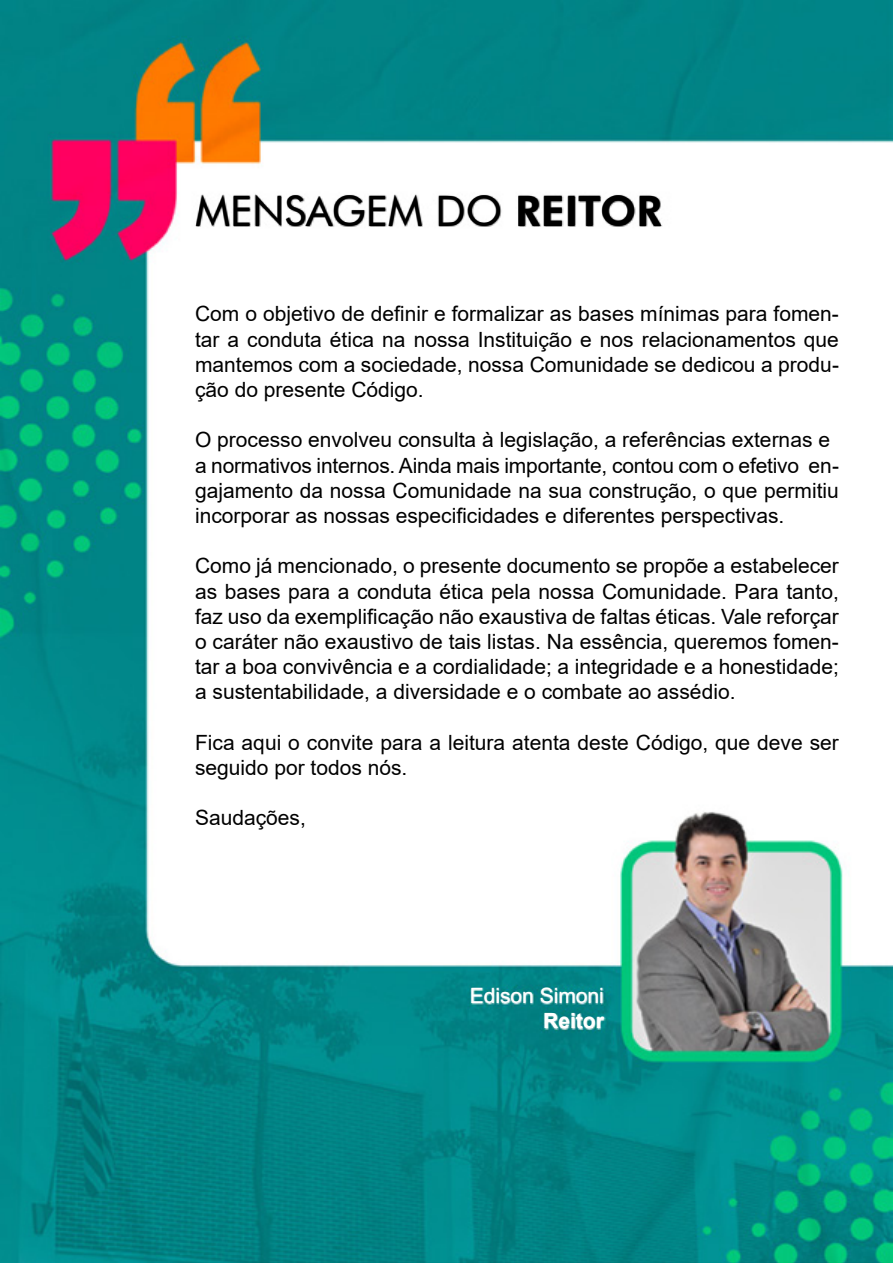
<style>
.page{position:relative;width:893px;height:1263px;background:#fff}
.page>*{position:absolute;margin:0;border:0;box-sizing:border-box;transform-origin:0 0}
.t1{font:42px "Futura BT";color:#000}
.t2{font:21px/25.2px "Arial";color:#000;text-align:justify}
.t3{font:21px "Arial";color:#fff}
.t4{font:700 21px "Arial";color:#fff}
.s1{font-weight:800}
</style>
<div class="page">
<img style="left:0;top:0;width:893px;height:1263px">
<h1 class="t1" style="left:195px;top:185px;width:468px">MENSAGEM DO <span class="s1">REITOR</span></h1>
<p class="t2" style="left:195px;top:301px;width:645px">Com o objetivo de definir e formalizar as bases mínimas para fomen&shy;tar a conduta ética na nossa Instituição e nos relacionamentos que mantemos com a sociedade, nossa Comunidade se dedicou a produ&shy;ção do presente Código.</p>
<p class="t2" style="left:195px;top:427px;width:645px;text-align:left">O processo envolveu consulta à legislação, a referências externas e a normativos internos. Ainda mais importante, contou com o efetivo en&shy;gajamento da nossa Comunidade na sua construção, o que permitiu incorporar as nossas especificidades e diferentes perspectivas.</p>
<p class="t2" style="left:195px;top:553px;width:645px">Como já mencionado, o presente documento se propõe a estabelecer as bases para a conduta ética pela nossa Comunidade. Para tanto, faz uso da exemplificação não exaustiva de faltas éticas. Vale reforçar o caráter não exaustivo de tais listas. Na essência, queremos fomen&shy;tar a boa convivência e a cordialidade; a integridade e a honestidade; a sustentabilidade, a diversidade e o combate ao assédio.</p>
<p class="t2" style="left:195px;top:730px;width:645px">Fica aqui o convite para a leitura atenta deste Código, que deve ser seguido por todos nós.</p>
<p class="t2" style="left:195px;top:805px;width:112px">Saudações,</p>
<p class="t3" style="left:470px;top:981px;width:136px">Edison Simoni</p>
<p class="t4" style="left:543px;top:1005px;width:62px">Reitor</p>
</div>
